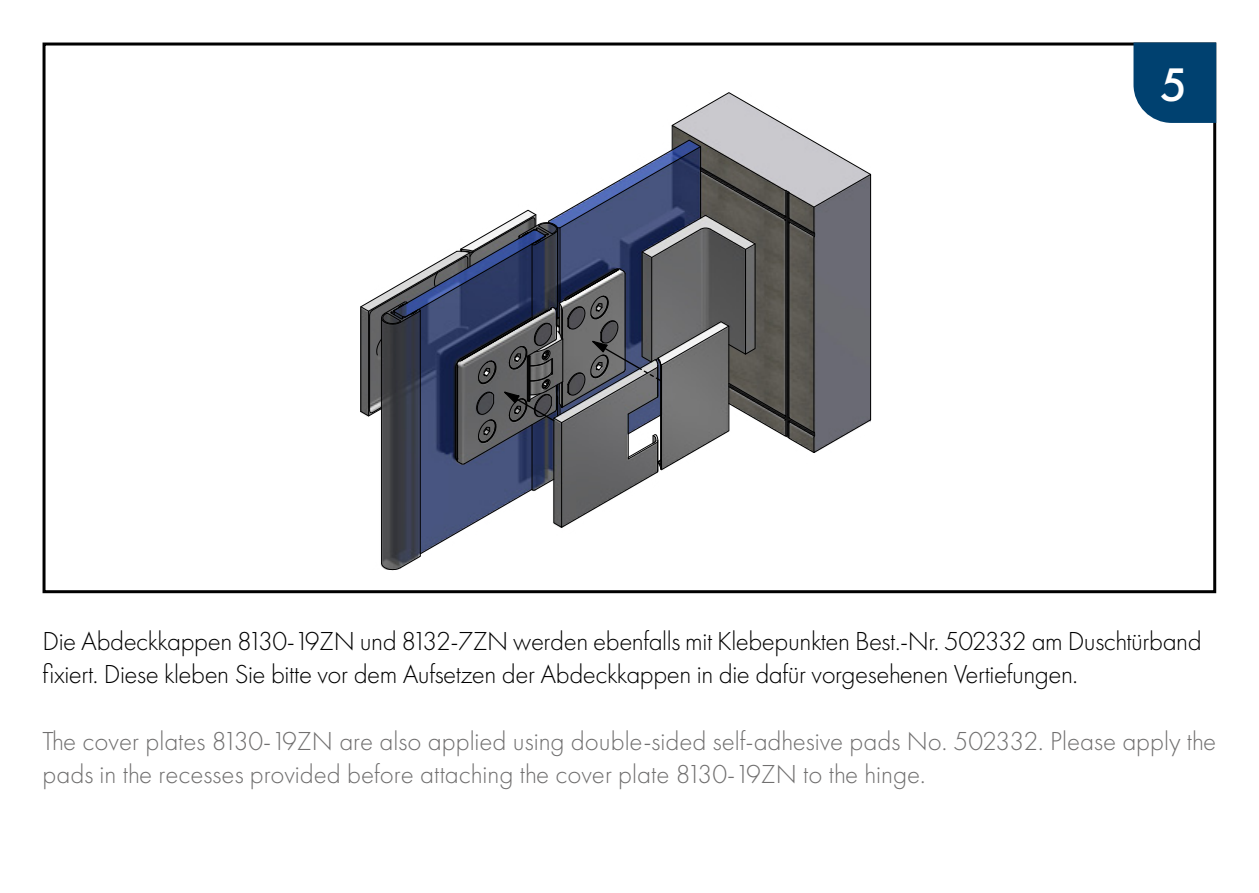
<style>
.page{position:relative;width:1259px;height:893px;background:#fff}
.page>*{position:absolute;margin:0;border:0;box-sizing:border-box;transform-origin:0 0}
.t1{font:500 48.9px "Futura PT";color:#fff}
.t2{font:300 27px/33px "Futura PT";letter-spacing:-.015em;color:#000}
.t3{font:300 27px/33px "Futura PT";color:#706f6f}
</style>
<div class="page">
<svg style="left:360px;top:92px;width:512px;height:479px"></svg>
<div style="left:43px;top:43px;width:1173px;height:550px;border:3px solid #000"></div>
<div style="left:1133px;top:43px;width:83px;height:80px;background:#004170"></div>
<h1 class="t1" style="left:1160px;top:55px;width:29px">5</h1>
<p class="t2" style="left:43px;top:625px;width:1160px">Die Abdeckkappen 8130-19ZN und 8132-7ZN werden ebenfalls mit Klebepunkten Best.-Nr. 502332 am Duschtürband fixiert. Diese kleben Sie bitte vor dem Aufsetzen der Abdeckkappen in die dafür vorgesehenen Vertiefungen.</p>
<p class="t3" style="left:43px;top:725px;width:1175px">The cover plates 8130-19ZN are also applied using double-sided self-adhesive pads No. 502332. Please apply the pads in the recesses provided before attaching the cover plate 8130-19ZN to the hinge.</p>
</div>
